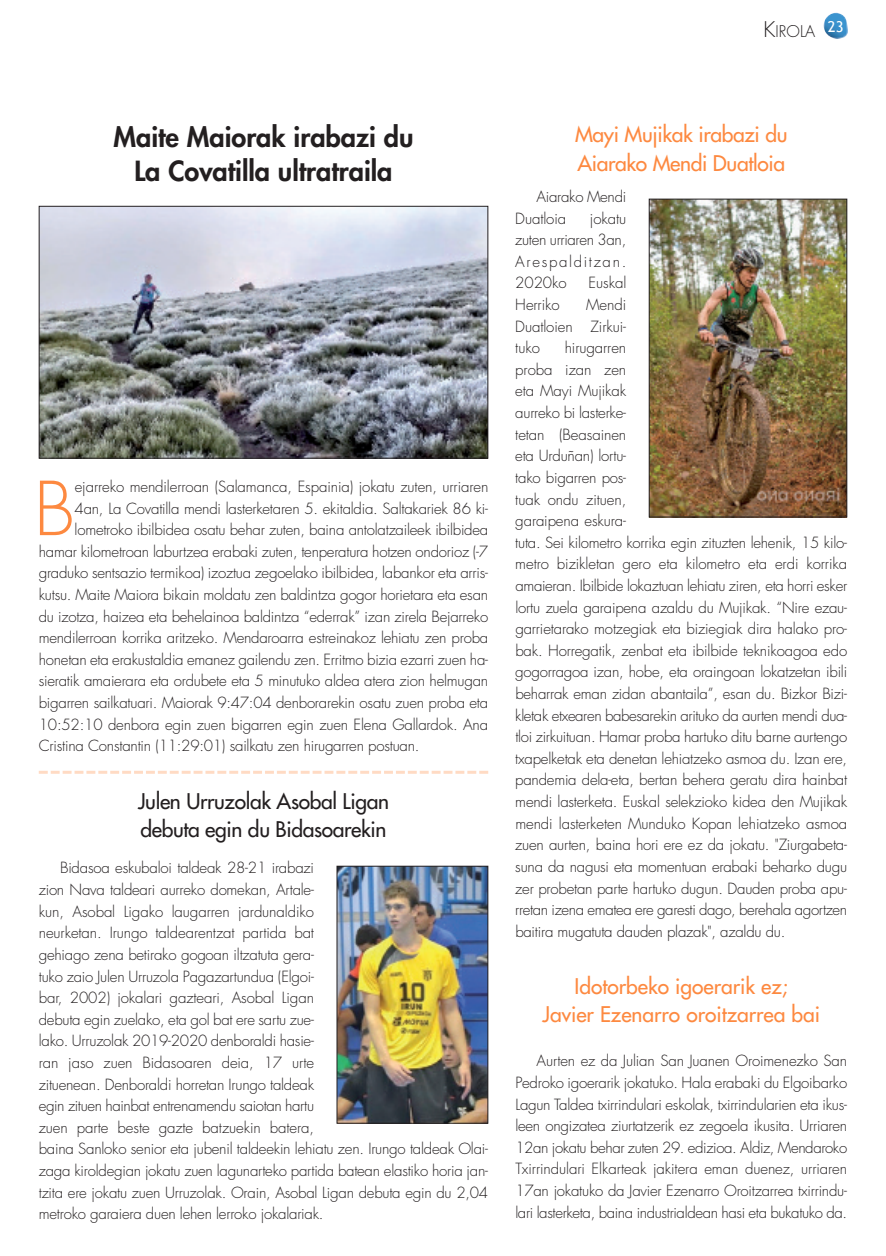
<style>
.page{position:relative;width:886px;height:1256px;background:#fff}
.page>*{position:absolute;margin:0;border:0;box-sizing:border-box;transform-origin:0 0}
.t1{font:300 72.3px "Futura";color:#fd8940}
.t2{font:800 27px/34.5px "Futura";color:#231f20;text-align:center}
.t3{font:21px/28.5px "Futura";color:#fd8940}
.t4{font:21px/28.5px "Futura";letter-spacing:-.015em;color:#231f20}
.t5{font:300 15.75px "Futura";color:#231f20}
.t6{font:300 15px/21.6px "Futura";letter-spacing:-.015em;color:#231f20}
.s1{font-size:21px}
</style>
<div class="page">
<img style="left:823px;top:13px;width:24px;height:26px">
<img style="left:41px;top:208px;width:445px;height:248px">
<div style="left:39px;top:206px;width:449px;height:252px;border:1px solid #231f20"></div>
<img style="left:650px;top:201px;width:195px;height:314px">
<div style="left:648px;top:199px;width:199px;height:318px;border:1px solid #231f20"></div>
<svg style="left:39px;top:770px;width:449px;height:3px"></svg>
<img style="left:338px;top:867px;width:148px;height:254px">
<div style="left:336px;top:865px;width:152px;height:258px;border:1px solid #231f20"></div>
<p class="t5" style="left:763px;top:24px;width:81px"><span class="s1">K</span>IROLA <sup>23</sup></p>
<h2 class="t2" style="left:113px;top:122px;width:301px">Maite Maiorak irabazi du<br>La Covatilla ultratraila</h2>
<h3 class="t3" style="left:575px;top:121px;width:214px">Mayi Mujikak irabazi du<br>Aiarako Mendi Duatloia</h3>
<p class="t6" style="left:515px;top:187px;width:112px;text-indent:21px">Aiarako Mendi<br>Duatloia</p>
<p class="t6" style="left:515px;top:208px;width:112px;text-align:justify;text-indent:75px">jokatu zuten urriaren 3an, Arespalditzan.<br>2020ko</p>
<p class="t6" style="left:588px;top:273px;width:39px">Euskal</p>
<h1 class="t1" style="left:34px;top:475px;width:42px">B</h1>
<p class="t6" style="left:75px;top:477px;width:415px">ejarreko mendilerroan (Salamanca, Espainia) jokatu zuten, urriaren</p>
<p class="t6" style="left:75px;top:498px;width:415px">4an, La Covatilla mendi lasterketaren 5. ekitaldia. Saltakariek 86 ki-</p>
<p class="t6" style="left:75px;top:520px;width:415px">lometroko ibilbidea osatu behar zuten, baina antolatzaileek ibilbidea</p>
<p class="t6" style="left:39px;top:541px;width:451px">hamar kilometroan laburtzea erabaki zuten, tenperatura hotzen ondorioz (-7</p>
<p class="t6" style="left:39px;top:563px;width:450px">graduko sentsazio termikoa) izoztua zegoelako ibilbidea, labankor eta arris-</p>
<p class="t6" style="left:39px;top:585px;width:451px">kutsu. Maite Maiora bikain moldatu zen baldintza gogor horietara eta esan</p>
<p class="t6" style="left:39px;top:606px;width:451px">du izotza, haizea eta behelainoa baldintza “ederrak” izan zirela Bejarreko</p>
<p class="t6" style="left:39px;top:628px;width:451px">mendilerroan korrika aritzeko. Mendaroarra estreinakoz lehiatu zen proba</p>
<p class="t6" style="left:39px;top:649px;width:450px">honetan eta erakustaldia emanez gailendu zen. Erritmo bizia ezarri zuen ha-</p>
<p class="t6" style="left:39px;top:671px;width:451px">sieratik amaierara eta ordubete eta 5 minutuko aldea atera zion helmugan</p>
<p class="t6" style="left:39px;top:693px;width:451px">bigarren sailkatuari. Maiorak 9:47:04 denborarekin osatu zuen proba eta</p>
<p class="t6" style="left:39px;top:714px;width:451px">10:52:10 denbora egin zuen bigarren egin zuen Elena Gallardok. Ana</p>
<p class="t6" style="left:39px;top:736px;width:382px">Cristina Constantin (11:29:01) sailkatu zen hirugarren postuan.</p>
<h3 class="t4" style="left:138px;top:788px;width:252px">Julen Urruzolak Asobal Ligan debuta egin du Bidasoarekin</h3>
<p class="t6" style="left:39px;top:858px;width:451px;text-indent:21px">Bidasoa eskubaloi taldeak 28-21 irabazi<br>zion Nava taldeari aurreko domekan, Artale-<br>kun, Asobal Ligako laugarren jardunaldiko<br>neurketan. Irungo taldearentzat partida bat<br>gehiago zena betirako gogoan iltzatuta gera-<br>tuko zaio Julen Urruzola Pagazartundua (Elgoi-<br>bar, 2002) jokalari gazteari, Asobal Ligan<br>debuta egin zuelako, eta gol bat ere sartu zue-<br>lako. Urruzolak 2019-2020 denboraldi hasie-<br>ran jaso zuen Bidasoaren deia, 17 urte<br>zituenean. Denboraldi horretan Irungo taldeak<br>egin zituen hainbat entrenamendu saiotan hartu<br>zuen parte beste gazte batzuekin batera,<br>baina Sanloko senior eta jubenil taldeekin lehiatu zen. Irungo taldeak Olai&shy;zaga kiroldegian jokatu zuen lagunarteko partida batean elastiko horia jan&shy;tzita ere jokatu zuen Urruzolak. Orain, Asobal Ligan debuta egin du 2,04 metroko garaiera duen lehen lerroko jokalariak.</p>
<p class="t6" style="left:515px;top:295px;width:112px;text-align:justify;text-indent:71px">Mendi Duatloien Zirkui&shy;tuko</p>
<p class="t6" style="left:515px;top:295px;width:46px">Herriko</p>
<p class="t6" style="left:515px;top:338px;width:333px;text-indent:49px">hirugarren<br>proba izan zen<br>eta Mayi Mujikak<br>aurreko bi lasterke-<br>tetan (Beasainen<br>eta Urduñan) lortu-<br>tako bigarren pos-<br>tuak ondu zituen,<br>garaipena eskura-<br>tuta. Sei kilometro korrika egin zituzten lehenik, 15 kilo&shy;metro bizikletan gero eta kilometro eta erdi korrika amaieran. Ibilbide lokaztuan lehiatu ziren, eta horri esker lortu zuela garaipena azaldu du Mujikak. “Nire ezau&shy;garrietarako motzegiak eta biziegiak dira halako pro&shy;bak. Horregatik, zenbat eta ibilbide teknikoagoa edo gogorragoa izan, hobe, eta oraingoan lokatzetan ibili beharrak eman zidan abantaila”, esan du. Bizkor Bizi&shy;kletak etxearen babesarekin arituko da aurten mendi dua&shy;tloi zirkuituan. Hamar proba hartuko ditu barne aurtengo txapelketak eta denetan lehiatzeko asmoa du. Izan ere, pandemia dela-eta, bertan behera geratu dira hainbat mendi lasterketa. Euskal selekzioko kidea den Mujikak mendi lasterketen Munduko Kopan lehiatzeko asmoa zuen aurten, baina hori ere ez da jokatu. "Ziurgabeta&shy;suna da nagusi eta momentuan erabaki beharko dugu zer probetan parte hartuko dugun. Dauden proba apu&shy;rretan izena ematea ere garesti dago, berehala agortzen baitira mugatuta dauden plazak", azaldu du.</p>
<h3 class="t3" style="left:542px;top:973px;width:279px;text-align:center">Idotorbeko igoerarik ez;<br>Javier Ezenarro oroitzarrea bai</h3>
<p class="t6" style="left:515px;top:1051px;width:333px;text-align:justify;text-indent:21px">Aurten ez da Julian San Juanen Oroimenezko San Pedroko igoerarik jokatuko. Hala erabaki du Elgoibarko Lagun Taldea txirrindulari eskolak, txirrindularien eta ikus&shy;leen ongizatea ziurtatzerik ez zegoela ikusita. Urriaren 12an jokatu behar zuten 29. edizioa. Aldiz, Mendaroko Txirrindulari Elkarteak jakitera eman duenez, urriaren 17an jokatuko da Javier Ezenarro Oroitzarrea txirrindu&shy;lari lasterketa, baina industrialdean hasi eta bukatuko da.</p>
</div>
